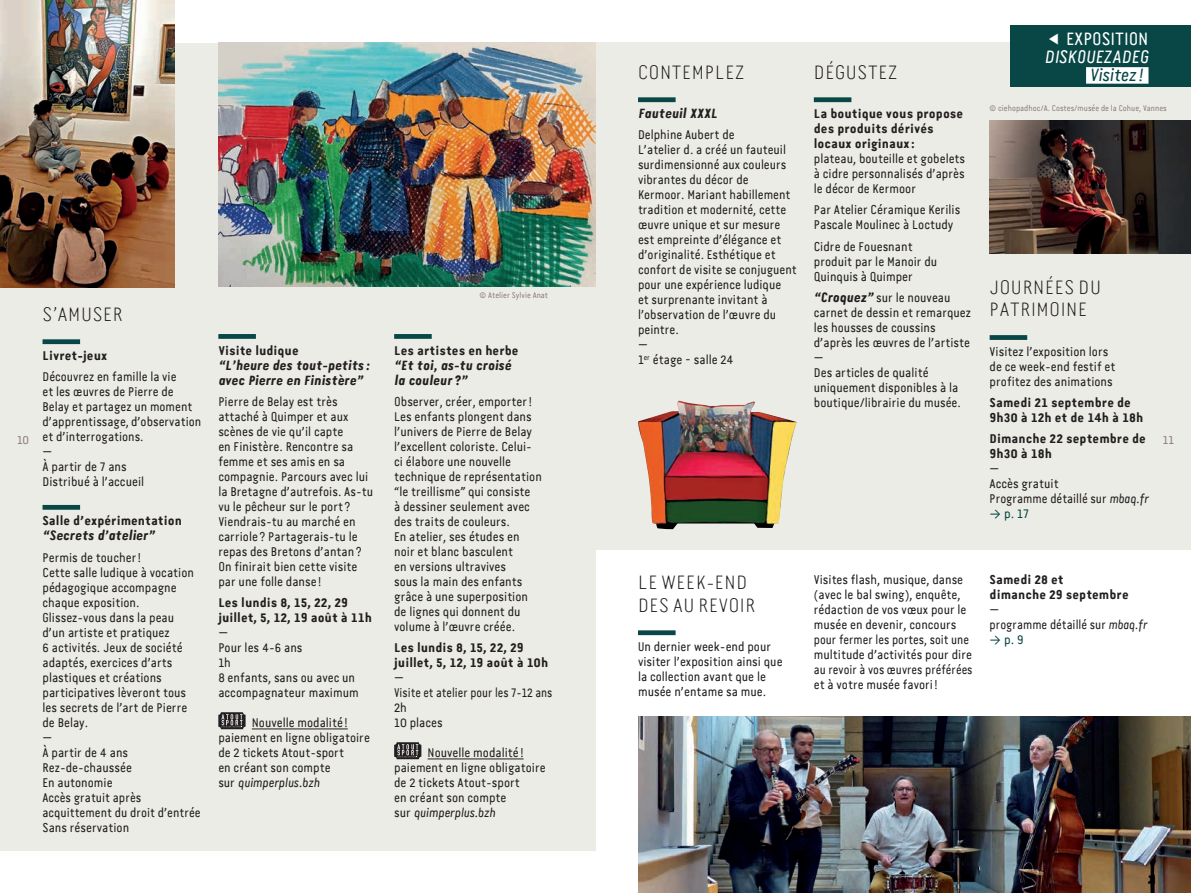
<style>
.page{position:relative;width:1191px;height:893px;background:#fff}
.page>*{position:absolute;margin:0;border:0;box-sizing:border-box;transform-origin:0 0}
.t1{font:300 19.5px/22.5px "Van Condensed Light LF";letter-spacing:.035em;color:#231f20}
.t2{font:italic 18px "Van Condensed LF";letter-spacing:-.005em;color:#fff}
.t3{font:18px "Van Condensed LF";letter-spacing:-.005em;color:#fff}
.t4{font:italic 18px "Van Condensed LF";letter-spacing:-.005em;color:#084746}
.t5{font:italic 700 13.5px/15px "Van Condensed LF";color:#231f20}
.t6{font:12.75px/15px "Van Condensed LF";color:#231f20}
.t7{font:700 12.75px/15px "Van Condensed LF";color:#231f20}
.t8{font:12.75px "Van Condensed LF";color:#084746}
.t9{font:12px "Van Condensed LF";color:#8e807c}
.t10{font:8.25px "Van Condensed LF";color:#8e807c}
.s1{font-weight:700;font-style:italic;font-size:13.5px}
.s2{font-style:italic}
.s3{font-family:"Calibri"}
</style>
<div class="page">
<div style="left:0;top:43px;width:595px;height:807px;background:#ecece6"></div>
<div style="left:595px;top:43px;width:596px;height:507px;background:#ecece6"></div>
<div style="left:43px;top:339px;width:37px;height:5px;background:#084746"></div>
<div style="left:43px;top:505px;width:37px;height:5px;background:#084746"></div>
<div style="left:218px;top:334px;width:38px;height:5px;background:#084746"></div>
<hr style="left:252px;top:729px;width:96px;height:1px;background:#231f20">
<div style="left:218px;top:712px;width:27px;height:17px;background:#231f20;border-radius:3px"></div>
<svg style="left:221px;top:714px;width:22px;height:14px"></svg>
<div style="left:394px;top:334px;width:38px;height:5px;background:#084746"></div>
<hr style="left:427px;top:759px;width:96px;height:1px;background:#231f20">
<div style="left:394px;top:742px;width:27px;height:17px;background:#231f20;border-radius:3px"></div>
<svg style="left:397px;top:744px;width:22px;height:14px"></svg>
<div style="left:638px;top:97px;width:37px;height:5px;background:#084746"></div>
<div style="left:814px;top:97px;width:37px;height:5px;background:#084746"></div>
<div style="left:989px;top:335px;width:38px;height:5px;background:#084746"></div>
<div style="left:1010px;top:26px;width:181px;height:61px;background:#084746"></div>
<div style="left:1086px;top:67px;width:62px;height:17px;background:#fff"></div>
<img style="left:0;top:0;width:174px;height:287px">
<img style="left:638px;top:717px;width:553px;height:176px">
<img style="left:218px;top:43px;width:377px;height:243px">
<img style="left:638px;top:401px;width:159px;height:128px">
<img style="left:989px;top:120px;width:202px;height:133px">
<div style="left:638px;top:630px;width:37px;height:5px;background:#084746"></div>
<h2 class="t3" style="left:1066px;top:28px;width:84px">EXPOSITION</h2>
<h2 class="t2" style="left:1044px;top:45px;width:106px">DISKOUEZADEG</h2>
<h2 class="t4" style="left:1089px;top:64px;width:55px">Visitez !</h2>
<h1 class="t1" style="left:814px;top:61px;width:85px">DÉGUSTEZ</h1>
<p class="t7" style="left:814px;top:106px;width:151px">La boutique vous propose des produits dérivés locaux originaux :</p>
<p class="t6" style="left:814px;top:151px;width:153px;text-align:justify">plateau, bouteille et gobelets à cidre personnalisés d’après le décor de Kermoor</p>
<p class="t6" style="left:814px;top:202px;width:148px">Par Atelier Céramique Kerilis<br>Pascale Moulinec à Loctudy</p>
<p class="t6" style="left:814px;top:239px;width:125px">Cidre de Fouesnant produit par le Manoir du<br>Quinquis à Quimper</p>
<p class="t6" style="left:814px;top:290px;width:159px"><span class="s1">“Croquez”</span> sur le nouveau carnet de dessin et remarquez les housses de coussins d’après les œuvres de l’artiste —<br>Des articles de qualité uniquement disponibles à la boutique/librairie du musée.</p>
<h1 class="t1" style="left:638px;top:61px;width:108px">CONTEMPLEZ</h1>
<p class="t5" style="left:638px;top:106px;width:81px">Fauteuil XXXL</p>
<p class="t6" style="left:638px;top:127px;width:160px">Delphine Aubert de<br>L’atelier d. a créé un fauteuil surdimensionné aux couleurs vibrantes du décor de<br>Kermoor. Mariant habillement tradition et modernité, cette œuvre unique et sur mesure est empreinte d’élégance et d’originalité. Esthétique et confort de visite se conjuguent pour une expérience ludique<br>et surprenante invitant à l’observation de l’œuvre du peintre.<br>—<br>1<sup>er</sup> étage – salle 24</p>
<p class="t10" style="left:989px;top:103px;width:179px">© ciehopadhoc/A. Costes/musée de la Cohue, Vannes</p>
<h1 class="t1" style="left:989px;top:276px;width:113px">JOURNÉES DU<br>PATRIMOINE</h1>
<p class="t6" style="left:989px;top:344px;width:127px">Visitez l’exposition lors de ce week-end festif et profitez des animations</p>
<p class="t7" style="left:989px;top:395px;width:155px">Samedi 21 septembre de<br>9h30 à 12h et de 14h à 18h</p>
<p class="t7" style="left:989px;top:432px;width:158px">Dimanche 22 septembre de<br>9h30 à 18h</p>
<p class="t6" style="left:989px;top:461px;width:160px">—<br>Accès gratuit<br>Programme détaillé sur <span class="s2">mbaq.fr</span></p>
<p class="t8" style="left:989px;top:506px;width:41px"><span class="s3">→</span> p. 17</p>
<p class="t10" style="left:479px;top:290px;width:70px">© Atelier Sylvie Anat</p>
<h1 class="t1" style="left:43px;top:303px;width:82px">S’AMUSER</h1>
<p class="t7" style="left:43px;top:348px;width:66px">Livret-jeux</p>
<p class="t6" style="left:43px;top:369px;width:160px">Découvrez en famille la vie<br>et les œuvres de Pierre de<br>Belay et partagez un moment d’apprentissage, d’observation et d’interrogations.<br>—<br>À partir de 7 ans<br>Distribué à l’accueil</p>
<p class="t7" style="left:43px;top:514px;width:141px">Salle d’expérimentation</p>
<p class="t5" style="left:43px;top:528px;width:114px">“Secrets d’atelier”</p>
<p class="t6" style="left:43px;top:550px;width:160px">Permis de toucher!<br>Cette salle ludique à vocation pédagogique accompagne chaque exposition.<br>Glissez-vous dans la peau<br>d’un artiste et pratiquez<br>6 activités. Jeux de société adaptés, exercices d’arts plastiques et créations participatives lèveront tous les secrets de l’art de Pierre de Belay.<br>—<br>À partir de 4 ans<br>Rez-de-chaussée<br>En autonomie<br>Accès gratuit après acquittement du droit d’entrée<br>Sans réservation</p>
<p class="t7" style="left:218px;top:343px;width:82px">Visite ludique</p>
<p class="t5" style="left:218px;top:358px;width:153px">“L’heure des tout-petits : avec Pierre en Finistère”</p>
<p class="t6" style="left:218px;top:394px;width:156px">Pierre de Belay est très attaché à Quimper et aux scènes de vie qu’il capte<br>en Finistère. Rencontre sa femme et ses amis en sa compagnie. Parcours avec lui la Bretagne d’autrefois. As-tu vu le pêcheur sur le port ?<br>Viendrais-tu au marché en carriole ? Partagerais-tu le repas des Bretons d’antan?<br>On finirait bien cette visite par une folle danse !</p>
<p class="t7" style="left:218px;top:595px;width:155px">Les lundis 8, 15, 22, 29 juillet, 5, 12, 19 août à 11h</p>
<p class="t6" style="left:218px;top:625px;width:142px">—<br>Pour les 4-6 ans<br>1h<br>8 enfants, sans ou avec un accompagnateur maximum</p>
<p class="t6" style="left:218px;top:715px;width:153px;text-indent:33px">Nouvelle modalité ! paiement en ligne obligatoire de 2 tickets Atout-sport<br>en créant son compte<br>sur <span class="s2">quimperplus.bzh</span></p>
<p class="t7" style="left:394px;top:343px;width:126px">Les artistes en herbe</p>
<p class="t5" style="left:394px;top:358px;width:119px">“Et toi, as-tu croisé la couleur?”</p>
<p class="t6" style="left:394px;top:394px;width:149px">Observer, créer, emporter!<br>Les enfants plongent dans l’univers de Pierre de Belay l’excellent coloriste. Celui&shy;ci élabore une nouvelle technique de représentation “le treillisme” qui consiste<br>à dessiner seulement avec des traits de couleurs.<br>En atelier, ses études en noir et blanc basculent<br>en versions ultravives<br>sous la main des enfants grâce à une superposition de lignes qui donnent du volume à l’œuvre créée.</p>
<p class="t7" style="left:394px;top:640px;width:156px">Les lundis 8, 15, 22, 29 juillet, 5, 12, 19 août à 10h</p>
<p class="t6" style="left:394px;top:670px;width:160px">—<br>Visite et atelier pour les 7-12 ans<br>2h<br>10 places</p>
<p class="t6" style="left:394px;top:745px;width:153px;text-indent:33px">Nouvelle modalité ! paiement en ligne obligatoire de 2 tickets Atout-sport<br>en créant son compte<br>sur <span class="s2">quimperplus.bzh</span></p>
<p class="t9" style="left:17px;top:432px;width:14px">10</p>
<p class="t9" style="left:1162px;top:432px;width:13px">11</p>
<p class="t6" style="left:814px;top:572px;width:160px">Visites flash, musique, danse (avec le bal swing), enquête, rédaction de vos vœux pour le musée en devenir, concours pour fermer les portes, soit une multitude d’activités pour dire au revoir à vos œuvres préférées et à votre musée favori!</p>
<p class="t7" style="left:989px;top:572px;width:141px">Samedi 28 et<br>dimanche 29 septembre</p>
<h1 class="t1" style="left:638px;top:571px;width:119px">LE WEEK-END<br>DES AU REVOIR</h1>
<p class="t6" style="left:638px;top:639px;width:146px">Un dernier week-end pour visiter l’exposition ainsi que la collection avant que le musée n’entame sa mue.</p>
<p class="t6" style="left:989px;top:602px;width:159px">—<br>programme détaillé sur <span class="s2">mbaq.fr</span></p>
<p class="t8" style="left:989px;top:632px;width:35px"><span class="s3">→</span> p. 9</p>
</div>
